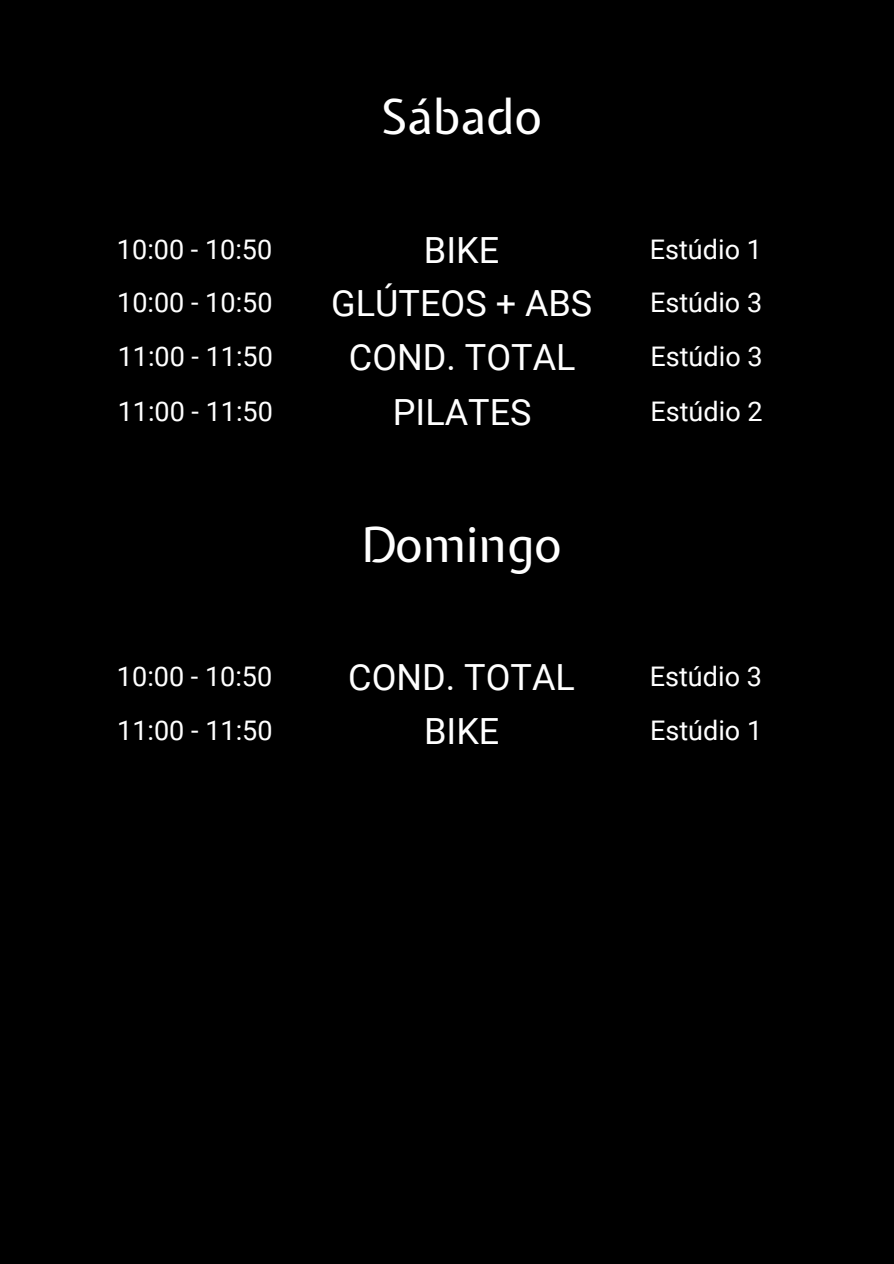
<style>
.page{position:relative;width:894px;height:1264px;background:#fff}
.page>*{position:absolute;margin:0;border:0;box-sizing:border-box;transform-origin:0 0}
.t1{font:48px "Expletus Sans";color:#fff}
.t2{font:36px "Roboto";color:#fff}
.t3{font:27px "Roboto";color:#fff}
</style>
<div class="page">
<div style="left:0;top:0;width:893px;height:1263px;background:#000"></div>
<h1 class="t1" style="left:381px;top:85px;width:163px">Sábado</h1>
<p class="t3" style="left:117px;top:233px;width:157px">10:00 - 10:50</p>
<h2 class="t2" style="left:424px;top:229px;width:77px">BIKE</h2>
<p class="t3" style="left:649px;top:233px;width:114px">Estúdio 1</p>
<p class="t3" style="left:117px;top:287px;width:157px">10:00 - 10:50</p>
<h2 class="t2" style="left:331px;top:283px;width:262px">GLÚTEOS + ABS</h2>
<p class="t3" style="left:650px;top:287px;width:114px">Estúdio 3</p>
<p class="t3" style="left:118px;top:341px;width:157px">11:00 - 11:50</p>
<h2 class="t2" style="left:349px;top:336px;width:228px">COND. TOTAL</h2>
<p class="t3" style="left:650px;top:341px;width:114px">Estúdio 3</p>
<p class="t3" style="left:118px;top:396px;width:157px">11:00 - 11:50</p>
<h2 class="t2" style="left:393px;top:392px;width:140px">PILATES</h2>
<p class="t3" style="left:650px;top:396px;width:114px">Estúdio 2</p>
<h1 class="t1" style="left:361px;top:512px;width:202px">Domingo</h1>
<p class="t3" style="left:117px;top:661px;width:157px">10:00 - 10:50</p>
<h2 class="t2" style="left:348px;top:657px;width:228px">COND. TOTAL</h2>
<p class="t3" style="left:649px;top:661px;width:114px">Estúdio 3</p>
<p class="t3" style="left:117px;top:715px;width:157px">11:00 - 11:50</p>
<h2 class="t2" style="left:424px;top:710px;width:77px">BIKE</h2>
<p class="t3" style="left:650px;top:715px;width:114px">Estúdio 1</p>
</div>
